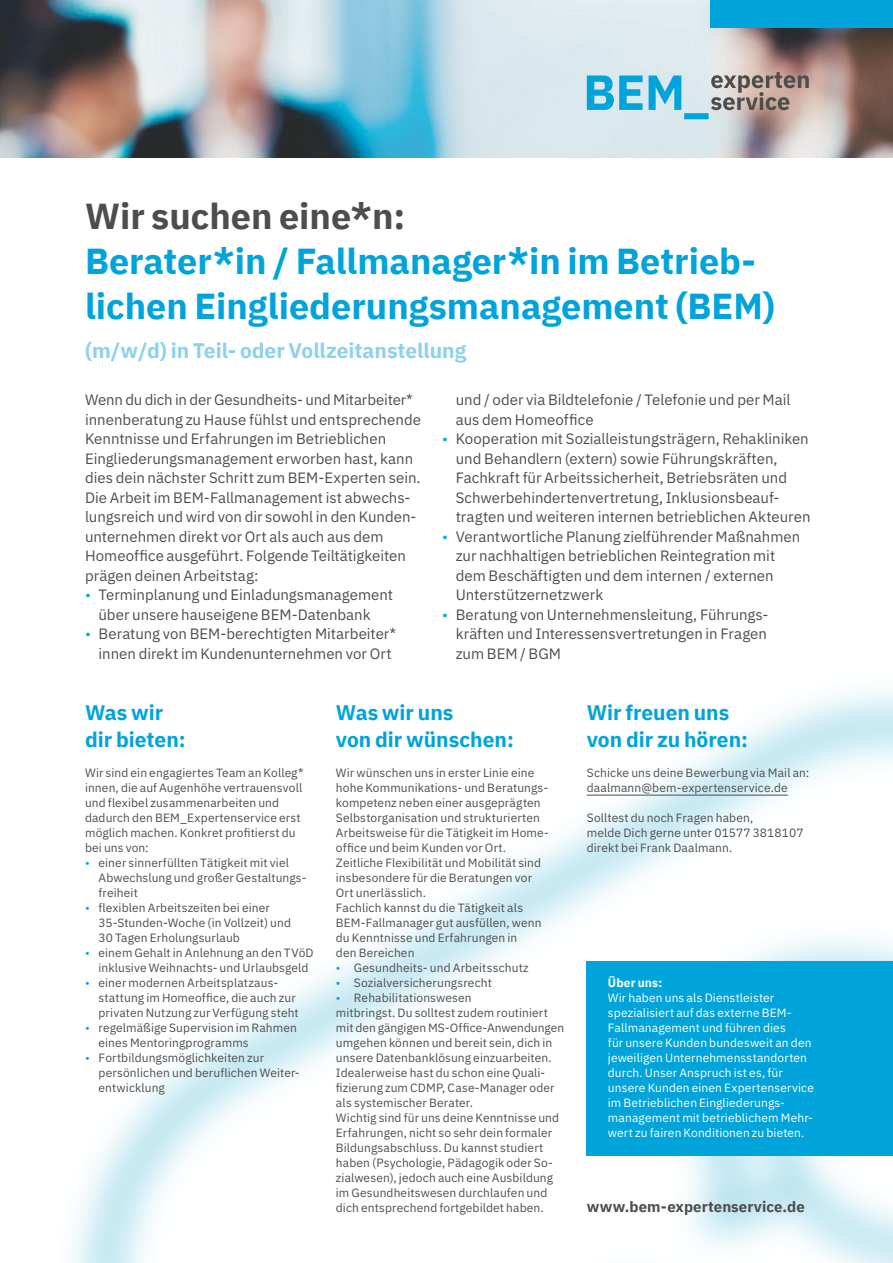
<style>
.page{position:relative;width:893px;height:1263px;background:#fff}
.page>*{position:absolute;margin:0;border:0;box-sizing:border-box;transform-origin:0 0}
.t1{font:700 36px/45px "IBM Plex Sans";color:#00a4db}
.t2{font:700 36px "IBM Plex Sans";color:#4c4e4d}
.t3{font:700 21px/27px "IBM Plex Sans";color:#00a4db}
.t4{font:700 21px "IBM Plex Sans";color:#8dd2ea}
.t5{font:15px/19.5px "IBM Plex Sans";color:#4c4e4d}
.t6{font:700 15px "IBM Plex Sans";color:#4c4e4d}
.t7{font:12px/15px "IBM Plex Sans";letter-spacing:.01em;color:#4c4e4d}
.t8{font:12px/15px "IBM Plex Sans";letter-spacing:.01em;color:#fff}
.t9{font:700 12px "IBM Plex Sans";letter-spacing:.01em;color:#fff}
.s1{color:#00b0df}
.s2{color:#00a4db}
</style>
<div class="page">
<img style="left:0;top:0;width:893px;height:157px">
<img style="left:71px;top:691px;width:822px;height:572px">
<div style="left:587px;top:961px;width:306px;height:194px;background:#00a4db"></div>
<hr style="left:587px;top:795px;width:201px;height:1px;background:#4c4e4d">
<div style="left:711px;top:0;width:182px;height:27px;background:#00a4db"></div>
<svg style="left:587px;top:72px;width:222px;height:47px;background:#9ab9c4"></svg>
<h1 class="t2" style="left:85px;top:192px;width:322px">Wir suchen eine*n:</h1>
<h1 class="t1" style="left:85px;top:238px;width:692px">Berater*in / Fallmanager*in im Betrieb&shy;lichen Eingliederungsmanagement (BEM)</h1>
<h2 class="t4" style="left:85px;top:336px;width:383px">(m/w/d) in Teil- oder Vollzeitanstellung</h2>
<p class="t5" style="left:85px;top:389px;width:337px">Wenn du dich in der Gesundheits- und Mitarbeiter* innenberatung zu Hause fühlst und entsprechende Kenntnisse und Erfahrungen im Betrieblichen Eingliederungsmanagement erworben hast, kann dies dein nächster Schritt zum BEM-Experten sein.<br>Die Arbeit im BEM-Fallmanagement ist abwechs&shy;lungsreich und wird von dir sowohl in den Kunden&shy;unternehmen direkt vor Ort als auch aus dem Homeoffice ausgeführt. Folgende Teiltätigkeiten prägen deinen Arbeitstag:</p>
<p class="t5" style="left:85px;top:584px;width:310px;text-align:center"><span class="s1">•</span> Terminplanung und Einladungsmanagement über unsere hauseigene BEM-Datenbank</p>
<p class="t5" style="left:85px;top:623px;width:313px;text-align:center"><span class="s1">•</span> Beratung von BEM-berechtigten Mitarbeiter* innen direkt im Kundenunternehmen vor Ort</p>
<p class="t5" style="left:456px;top:389px;width:336px">und / oder via Bildtelefonie / Telefonie und per Mail aus dem Homeoffice</p>
<p class="t5" style="left:456px;top:428px;width:356px;text-indent:-14px"><span class="s1">•</span> Kooperation mit Sozialleistungsträgern, Rehakliniken und Behandlern (extern) sowie Führungskräften, Fachkraft für Arbeitssicherheit, Betriebsräten und Schwerbehindertenvertretung, Inklusionsbeauf&shy;tragten und weiteren internen betrieblichen Akteuren</p>
<p class="t5" style="left:456px;top:526px;width:346px;text-indent:-14px"><span class="s1">•</span> Verantwortliche Planung zielführender Maßnahmen zur nachhaltigen betrieblichen Reintegration mit dem Beschäftigten und dem internen / externen Unterstützernetzwerk</p>
<p class="t5" style="left:456px;top:604px;width:314px;text-align:justify;text-indent:-14px"><span class="s1">•</span> Beratung von Unternehmensleitung, Führungs&shy;kräften und Interessensvertretungen in Fragen zum BEM / BGM</p>
<h2 class="t3" style="left:85px;top:699px;width:102px">Was wir dir bieten:</h2>
<p class="t7" style="left:85px;top:764px;width:220px">Wir sind ein engagiertes Team an Kolleg* innen, die auf Augenhöhe vertrauensvoll und flexibel zusammenarbeiten und dadurch den BEM_Expertenservice erst möglich machen. Konkret profitierst du bei uns von:</p>
<p class="t7" style="left:99px;top:854px;width:209px;text-indent:-14px"><span class="s2">•</span> einer sinnerfüllten Tätigkeit mit viel<br>Abwechslung und großer Gestaltungs&shy;freiheit</p>
<p class="t7" style="left:99px;top:899px;width:194px;text-indent:-14px"><span class="s2">•</span> flexiblen Arbeitszeiten bei einer<br>35-Stunden-Woche (in Vollzeit) und<br>30 Tagen Erholungsurlaub</p>
<p class="t7" style="left:99px;top:944px;width:217px;text-indent:-14px"><span class="s2">•</span> einem Gehalt in Anlehnung an den TVöD inklusive Weihnachts- und Urlaubsgeld</p>
<p class="t7" style="left:99px;top:974px;width:202px;text-indent:-14px"><span class="s2">•</span> einer modernen Arbeitsplatzaus&shy;stattung im Homeoffice, die auch zur privaten Nutzung zur Verfügung steht</p>
<p class="t7" style="left:99px;top:1019px;width:200px;text-indent:-14px"><span class="s2">•</span> regelmäßige Supervision im Rahmen eines Mentoringprogramms</p>
<p class="t7" style="left:99px;top:1049px;width:203px;text-indent:-14px"><span class="s2">•</span> Fortbildungsmöglichkeiten zur persönlichen und beruflichen Weiter&shy;entwicklung</p>
<h2 class="t3" style="left:336px;top:699px;width:180px">Was wir uns<br>von dir wünschen:</h2>
<p class="t7" style="left:336px;top:764px;width:214px">Wir wünschen uns in erster Linie eine hohe Kommunikations- und Beratungs&shy;kompetenz neben einer ausgeprägten Selbstorganisation und strukturierten Arbeitsweise für die Tätigkeit im Home&shy;office und beim Kunden vor Ort.<br>Zeitliche Flexibilität und Mobilität sind insbesondere für die Beratungen vor Ort unerlässlich.<br>Fachlich kannst du die Tätigkeit als BEM-Fallmanager gut ausfüllen, wenn du Kenntnisse und Erfahrungen in<br>den Bereichen</p>
<p class="t7" style="left:336px;top:959px;width:194px"><span class="s2">•</span> Gesundheits- und Arbeitsschutz</p>
<p class="t7" style="left:336px;top:974px;width:157px"><span class="s2">•</span> Sozialversicherungsrecht</p>
<p class="t7" style="left:336px;top:989px;width:230px"><span class="s2">•</span> Rehabilitationswesen<br>mitbringst. Du solltest zudem routiniert mit den gängigen MS-Office-Anwendungen umgehen können und bereit sein, dich in unsere Datenbanklösung einzuarbeiten.<br>Idealerweise hast du schon eine Quali&shy;fizierung zum CDMP, Case-Manager oder als systemischer Berater.<br>Wichtig sind für uns deine Kenntnisse und Erfahrungen, nicht so sehr dein formaler Bildungsabschluss. Du kannst studiert haben (Psychologie, Pädagogik oder So&shy;zialwesen), jedoch auch eine Ausbildung im Gesundheitswesen durchlaufen und dich entsprechend fortgebildet haben.</p>
<h2 class="t3" style="left:587px;top:699px;width:163px">Wir freuen uns von dir zu hören:</h2>
<p class="t7" style="left:587px;top:764px;width:224px">Schicke uns deine Bewerbung via Mail an: daalmann@bem-expertenservice.de</p>
<p class="t7" style="left:587px;top:809px;width:218px">Solltest du noch Fragen haben,<br>melde Dich gerne unter 01577 3818107 direkt bei Frank Daalmann.</p>
<p class="t9" style="left:608px;top:975px;width:56px">Über uns:</p>
<p class="t8" style="left:608px;top:990px;width:208px">Wir haben uns als Dienstleister spezialisiert auf das externe BEM-Fallmanagement und führen dies<br>für unsere Kunden bundesweit an den jeweiligen Unternehmensstandorten durch. Unser Anspruch ist es, für unsere Kunden einen Expertenservice im Betrieblichen Eingliederungs&shy;management mit betrieblichem Mehr&shy;wert zu fairen Konditionen zu bieten.</p>
<p class="t6" style="left:587px;top:1197px;width:219px">www.bem-expertenservice.de</p>
</div>
